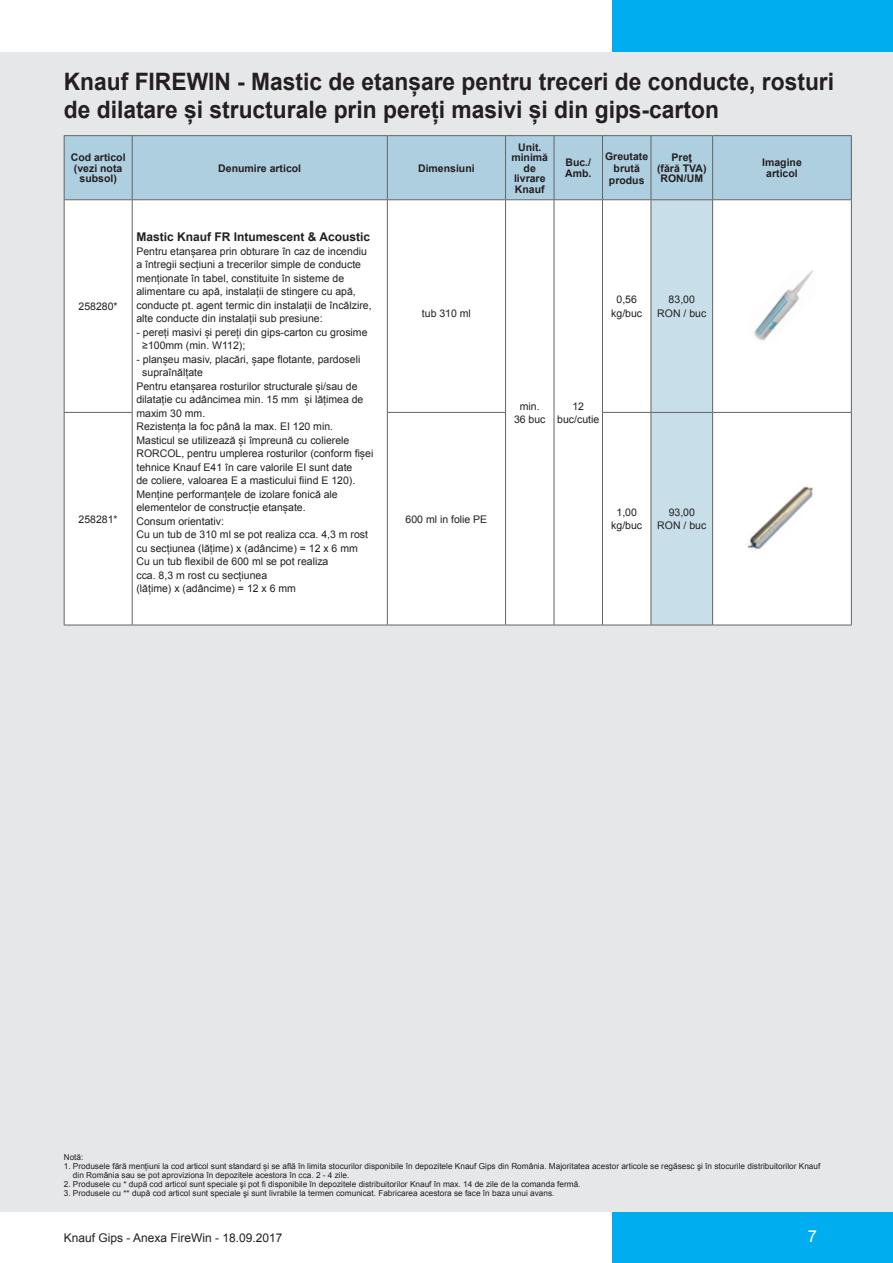
<style>
.page{position:relative;width:893px;height:1263px;background:#fff}
.page>*{position:absolute;margin:0;border:0;box-sizing:border-box;transform-origin:0 0}
.t1{font:700 24px/28.5px "Arial";color:#231f20;scale:.95 1}
.t2{font:16.5px "Arial";color:#fff}
.t3{font:12px "Arial";color:#231f20}
.t4{font:700 12px "Arial";color:#231f20}
.t5{font:10.5px/13.5px "Arial";color:#231f20;text-align:center}
.t6{font:700 10.5px/10.5px "Arial";color:#231f20;text-align:center}
.t7{font:8.25px/9px "Arial";color:#231f20}
</style>
<div class="page">
<div style="left:612px;top:0;width:281px;height:64px;background:#00aeef"></div>
<div style="left:612px;top:1212px;width:281px;height:51px;background:#00aeef"></div>
<div style="left:0;top:52px;width:893px;height:1160px;background:#e6e7e9"></div>
<div style="left:713px;top:136px;width:138px;height:64px;background:#aecfe0"></div>
<div style="left:713px;top:200px;width:138px;height:425px;background:#fff"></div>
<svg style="left:65px;top:136px;width:647px;height:489px;background:#eff5f8"></svg>
<hr style="left:64px;top:135px;width:68px;height:1px;background:#636366">
<hr style="left:64px;top:136px;width:1px;height:63px;background:#636366">
<hr style="left:132px;top:135px;width:255px;height:1px;background:#636366">
<hr style="left:387px;top:135px;width:119px;height:1px;background:#636366">
<hr style="left:506px;top:135px;width:48px;height:1px;background:#636366">
<hr style="left:554px;top:135px;width:48px;height:1px;background:#636366">
<hr style="left:602px;top:135px;width:49px;height:1px;background:#636366">
<hr style="left:651px;top:135px;width:62px;height:1px;background:#636366">
<hr style="left:713px;top:135px;width:139px;height:1px;background:#636366">
<hr style="left:851px;top:136px;width:1px;height:63px;background:#636366">
<hr style="left:64px;top:199px;width:68px;height:1px;background:#636366">
<hr style="left:64px;top:412px;width:69px;height:1px;background:#636366">
<hr style="left:64px;top:625px;width:68px;height:1px;background:#636366">
<hr style="left:132px;top:625px;width:255px;height:1px;background:#636366">
<hr style="left:387px;top:199px;width:119px;height:1px;background:#636366">
<hr style="left:387px;top:412px;width:119px;height:1px;background:#636366">
<hr style="left:387px;top:625px;width:119px;height:1px;background:#636366">
<hr style="left:64px;top:200px;width:1px;height:212px;background:#636366">
<hr style="left:64px;top:413px;width:1px;height:212px;background:#636366">
<hr style="left:506px;top:625px;width:48px;height:1px;background:#636366">
<hr style="left:713px;top:412px;width:139px;height:1px;background:#636366">
<hr style="left:713px;top:625px;width:139px;height:1px;background:#636366">
<hr style="left:506px;top:199px;width:48px;height:1px;background:#636366">
<hr style="left:505px;top:200px;width:1px;height:212px;background:#636366">
<hr style="left:505px;top:413px;width:1px;height:212px;background:#636366">
<hr style="left:713px;top:199px;width:139px;height:1px;background:#636366">
<hr style="left:851px;top:200px;width:1px;height:212px;background:#636366">
<hr style="left:851px;top:413px;width:1px;height:212px;background:#636366">
<hr style="left:712px;top:200px;width:1px;height:212px;background:#636366">
<hr style="left:712px;top:413px;width:1px;height:212px;background:#636366">
<hr style="left:132px;top:199px;width:255px;height:1px;background:#636366">
<hr style="left:132px;top:200px;width:1px;height:212px;background:#636366">
<hr style="left:387px;top:200px;width:1px;height:212px;background:#636366">
<hr style="left:132px;top:413px;width:1px;height:212px;background:#636366">
<hr style="left:387px;top:413px;width:1px;height:212px;background:#636366">
<hr style="left:554px;top:199px;width:48px;height:1px;background:#636366">
<hr style="left:554px;top:200px;width:1px;height:212px;background:#636366">
<hr style="left:602px;top:200px;width:1px;height:212px;background:#636366">
<hr style="left:554px;top:412px;width:1px;height:213px;background:#636366">
<hr style="left:602px;top:413px;width:1px;height:212px;background:#636366">
<hr style="left:554px;top:625px;width:48px;height:1px;background:#636366">
<hr style="left:132px;top:136px;width:1px;height:63px;background:#636366">
<hr style="left:387px;top:136px;width:1px;height:63px;background:#636366">
<hr style="left:505px;top:136px;width:1px;height:63px;background:#636366">
<hr style="left:554px;top:136px;width:1px;height:63px;background:#636366">
<hr style="left:602px;top:136px;width:1px;height:63px;background:#636366">
<hr style="left:651px;top:136px;width:1px;height:63px;background:#636366">
<hr style="left:712px;top:136px;width:1px;height:63px;background:#636366">
<hr style="left:602px;top:199px;width:49px;height:1px;background:#636366">
<hr style="left:651px;top:199px;width:62px;height:1px;background:#636366">
<hr style="left:602px;top:412px;width:49px;height:1px;background:#636366">
<hr style="left:651px;top:412px;width:62px;height:1px;background:#636366">
<hr style="left:602px;top:625px;width:49px;height:1px;background:#636366">
<hr style="left:651px;top:625px;width:62px;height:1px;background:#636366">
<hr style="left:651px;top:200px;width:1px;height:212px;background:#636366">
<hr style="left:651px;top:413px;width:1px;height:212px;background:#636366">
<img style="left:748px;top:270px;width:67px;height:72px">
<img style="left:739px;top:472px;width:86px;height:94px">
<h1 class="t1" style="left:64px;top:68px;width:812px">Knauf FireWin - Mastic de etanșare pentru treceri de conducte, rosturi de dilatare și structurale prin pereți masivi și din gips-carton</h1>
<p class="t6" style="left:71px;top:152px;width:56px">Cod articol (vezi nota subsol)</p>
<p class="t6" style="left:218px;top:163px;width:84px">Denumire articol</p>
<p class="t6" style="left:418px;top:163px;width:58px">Dimensiuni</p>
<p class="t6" style="left:511px;top:142px;width:38px">Unit. minimă de livrare<br>Knauf</p>
<p class="t6" style="left:565px;top:158px;width:28px;text-align:left">Buc./<br>Amb.</p>
<p class="t6" style="left:605px;top:150px;width:45px;line-height:12px">Greutate brută produs</p>
<p class="t6" style="left:657px;top:152px;width:51px">Preţ<br>(fără TVA)<br>RON/UM</p>
<p class="t6" style="left:762px;top:158px;width:41px">Imagine articol</p>
<p class="t4" style="left:136px;top:229px;width:235px">Mastic Knauf FR Intumescent &amp; Acoustic</p>
<p class="t5" style="left:136px;top:244px;width:237px;text-align:left">Pentru etanșarea prin obturare în caz de incendiu a întregii secțiuni a trecerilor simple de conducte menționate în tabel, constituite în sisteme de alimentare cu apă, instalații de stingere cu apă, conducte pt. agent termic din instalații de încălzire, alte conducte din instalații sub presiune:</p>
<p class="t5" style="left:142px;top:325px;width:227px;text-align:left;text-indent:-6px">- pereți masivi și pereți din gips-carton cu grosime ≥100mm (min. W112);</p>
<p class="t5" style="left:136px;top:352px;width:225px">- planșeu masiv, placări, șape flotante, pardoseli</p>
<p class="t5" style="left:142px;top:366px;width:62px">supraînălțate</p>
<p class="t5" style="left:136px;top:379px;width:223px">Pentru etanșarea rosturilor structurale și/sau de</p>
<p class="t5" style="left:136px;top:393px;width:228px">dilatație cu adâncimea min. 15 mm și lățimea de</p>
<p class="t5" style="left:136px;top:406px;width:70px">maxim 30 mm.</p>
<p class="t5" style="left:136px;top:420px;width:198px">Rezistența la foc până la max. EI 120 min.</p>
<p class="t5" style="left:136px;top:433px;width:214px">Masticul se utilizează și împreună cu colierele</p>
<p class="t5" style="left:136px;top:447px;width:9px">ROR</p>
<p class="t5" style="left:611px;top:293px;width:32px">0,56 kg/buc</p>
<p class="t5" style="left:657px;top:293px;width:51px">83,00<br>RON / buc</p>
<p class="t5" style="left:79px;top:300px;width:41px">258280*</p>
<p class="t5" style="left:422px;top:306px;width:51px">tub 310 ml</p>
<p class="t5" style="left:514px;top:399px;width:33px">min.<br>36 buc</p>
<p class="t5" style="left:557px;top:399px;width:44px">12 buc/cutie</p>
<p class="t5" style="left:136px;top:447px;width:238px;text-align:left;text-indent:23px">COL, pentru umplerea rosturilor (conform fișei tehnice Knauf E41 în care valorile EI sunt date<br>de coliere, valoarea E a masticului fiind E 120).<br>Menține performanțele de izolare fonică ale elementelor de construcție etanșate.<br>Consum orientativ:<br>Cu un tub de 310 ml se pot realiza cca. 4,3 m rost cu secțiunea (lățime) x (adâncime) = 12 x 6 mm Cu un tub flexibil de 600 ml se pot realiza<br>cca. 8,3 m rost cu secțiunea<br>(lățime) x (adâncime) = 12 x 6 mm</p>
<p class="t5" style="left:79px;top:512px;width:41px">258281*</p>
<p class="t5" style="left:406px;top:512px;width:82px">600 ml in folie PE</p>
<p class="t5" style="left:611px;top:505px;width:32px">1,00 kg/buc</p>
<p class="t5" style="left:657px;top:505px;width:51px">93,00<br>RON / buc</p>
<p class="t7" style="left:64px;top:1152px;width:21px">Notă:</p>
<p class="t7" style="left:73px;top:1161px;width:749px;text-indent:-9px">1. Produsele fără mențiuni la cod articol sunt standard și se află în limita stocurilor disponibile în depozitele Knauf Gips din România. Majoritatea acestor articole se regăsesc şi în stocurile distribuitorilor Knauf din România sau se pot aproviziona în depozitele acestora în cca. 2 - 4 zile.</p>
<p class="t7" style="left:64px;top:1179px;width:518px">2. Produsele cu * după cod articol sunt speciale şi pot fi disponibile în depozitele distribuitorilor Knauf în max. 14 de zile de la comanda fermă.</p>
<p class="t7" style="left:64px;top:1188px;width:492px">3. Produsele cu ** după cod articol sunt speciale şi sunt livrabile la termen comunicat. Fabricarea acestora se face în baza unui avans.</p>
<p class="t3" style="left:64px;top:1230px;width:220px">Knauf Gips - Anexa FireWin - 18.09.2017</p>
<h2 class="t2" style="left:808px;top:1225px;width:11px">7</h2>
</div>
